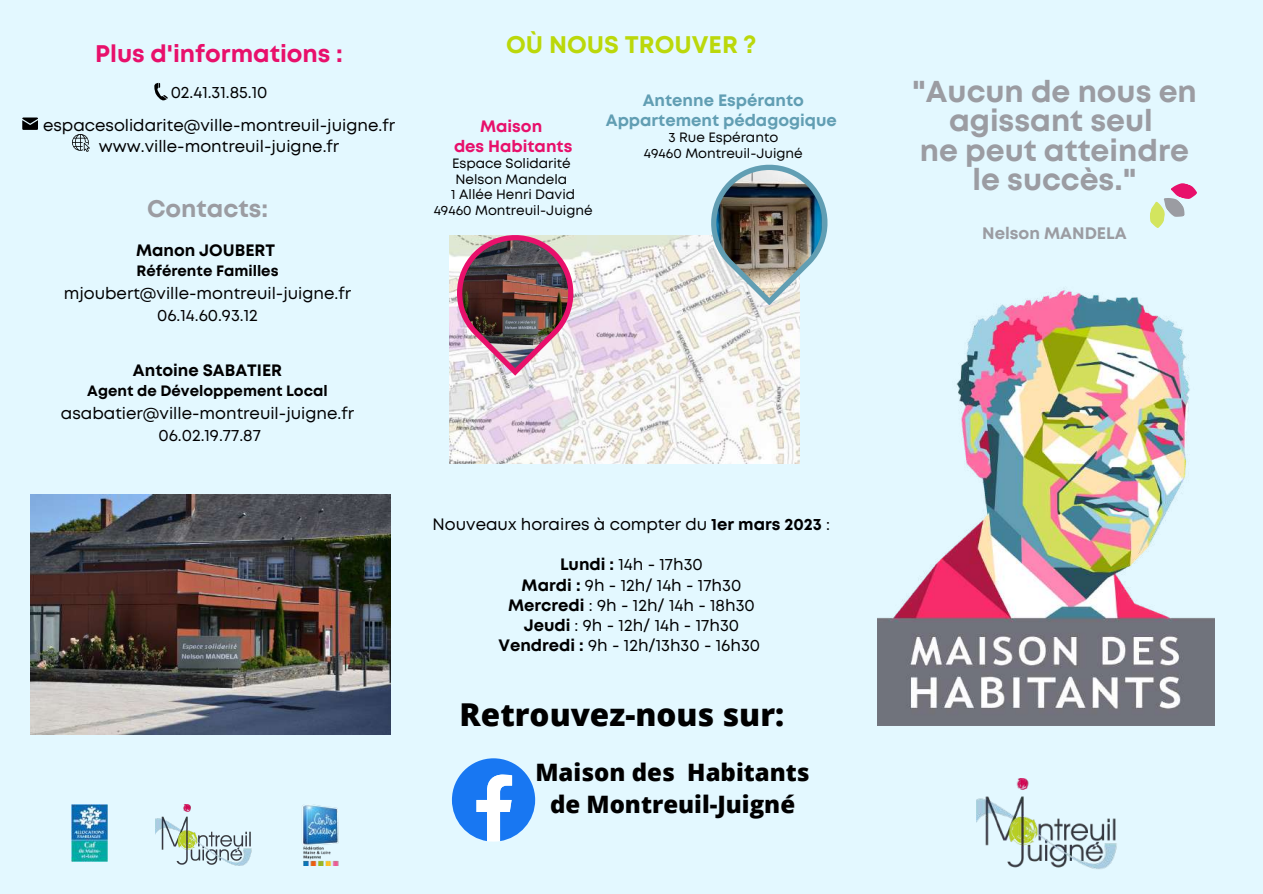
<style>
.page{position:relative;width:1263px;height:894px;background:#fff}
.page>*{position:absolute;margin:0;border:0;box-sizing:border-box;transform-origin:0 0}
.t1{font:800 31.5px "Open Sans";color:#000}
.t2{font:700 30.15px/29.2px "Mont";color:#9b9ca2;text-align:center}
.t3{font:800 24px/32.5px "Open Sans";color:#000;text-align:center}
.t4{font:700 24px "Mont";color:#e8106b}
.t5{font:700 24px "Mont";color:#bbd80a}
.t6{font:700 24px "Mont";color:#9b9ca2}
.t7{font:700 16.65px "Mont";color:#9b9ca2}
.t8{font:16.5px/20.2px "Mont";color:#000;text-align:center}
.t9{font:700 16.5px/20.2px "Mont";color:#619eb3;text-align:center}
.t10{font:700 16.5px "Mont";color:#000}
.t11{font:700 16.5px/20.2px "Mont";color:#e8106b;text-align:center}
.t12{font:700 15px "Mont";color:#000}
.t13{font:13.5px/15.8px "Mont";color:#000;text-align:center}
.s1{font-weight:700}
</style>
<div class="page">
<div style="left:0;top:0;width:1263px;height:893px;background:#e3f8ff"></div>
<img style="left:878px;top:290px;width:336px;height:435px">
<img style="left:302px;top:804px;width:37px;height:61px">
<img style="left:71px;top:804px;width:36px;height:57px">
<img style="left:31px;top:494px;width:360px;height:240px">
<svg style="left:22px;top:117px;width:16px;height:13px"></svg>
<svg style="left:154px;top:83px;width:14px;height:18px"></svg>
<img style="left:449px;top:235px;width:350px;height:228px">
<img style="left:457px;top:235px;width:116px;height:140px">
<img style="left:711px;top:165px;width:117px;height:140px">
<svg style="left:1150px;top:183px;width:47px;height:45px"></svg>
<img style="left:976px;top:778px;width:141px;height:91px">
<svg style="left:452px;top:758px;width:83px;height:83px"></svg>
<img style="left:155px;top:804px;width:97px;height:62px">
<svg style="left:72px;top:134px;width:18px;height:18px"></svg>
<h3 class="t4" style="left:95px;top:44px;width:249px">Plus d'informations :</h3>
<p class="t8" style="left:43px;top:77px;width:354px;line-height:32.5px">02.41.31.85.10 espacesolidarite@ville-montreuil-juigne.fr</p>
<p class="t8" style="left:99px;top:137px;width:242px">www.ville-montreuil-juigne.fr</p>
<h3 class="t6" style="left:147px;top:200px;width:122px">Contacts:</h3>
<p class="t10" style="left:136px;top:244px;width:141px">Manon JOUBERT</p>
<p class="t12" style="left:136px;top:265px;width:144px">Référente Familles</p>
<p class="t8" style="left:64px;top:282px;width:289px;line-height:22.5px">mjoubert@ville-montreuil-juigne.fr<br>06.14.60.93.12</p>
<p class="t10" style="left:133px;top:364px;width:151px">Antoine SABATIER</p>
<p class="t12" style="left:87px;top:385px;width:242px">Agent de Développement Local</p>
<p class="t8" style="left:61px;top:403px;width:295px;line-height:22.5px">asabatier@ville-montreuil-juigne.fr<br>06.02.19.77.87</p>
<h3 class="t5" style="left:506px;top:35px;width:252px">OÙ NOUS TROUVER ?</h3>
<p class="t11" style="left:454px;top:117px;width:120px">Maison<br>des Habitants</p>
<p class="t13" style="left:434px;top:156px;width:160px">Espace Solidarité<br>Nelson Mandela<br>1 Allée Henri David<br>49460 Montreuil-Juigné</p>
<p class="t9" style="left:606px;top:91px;width:233px">Antenne Espéranto<br>Appartement pédagogique</p>
<p class="t13" style="left:644px;top:130px;width:160px">3 Rue Espéranto<br>49460 Montreuil-Juigné</p>
<p class="t8" style="left:433px;top:515px;width:399px">Nouveaux horaires à compter du <span class="s1">1er mars 2023</span> :</p>
<p class="t8" style="left:498px;top:555px;width:263px"><span class="s1">Lundi :</span> 14h - 17h30<br><span class="s1">Mardi :</span> 9h - 12h/ 14h - 17h30<br><span class="s1">Mercredi</span> : 9h - 12h/ 14h - 18h30<br><span class="s1">Jeudi</span> : 9h - 12h/ 14h - 17h30<br><span class="s1">Vendredi :</span> 9h - 12h/13h30 - 16h30</p>
<h1 class="t1" style="left:460px;top:692px;width:326px">Retrouvez-nous sur:</h1>
<h3 class="t3" style="left:535px;top:754px;width:276px">Maison des Habitants de Montreuil-Juigné</h3>
<h2 class="t2" style="left:912px;top:79px;width:286px">"Aucun de nous en agissant seul<br>ne peut atteindre le succès."</h2>
<p class="t7" style="left:982px;top:227px;width:146px">Nelson MANDELA</p>
</div>
